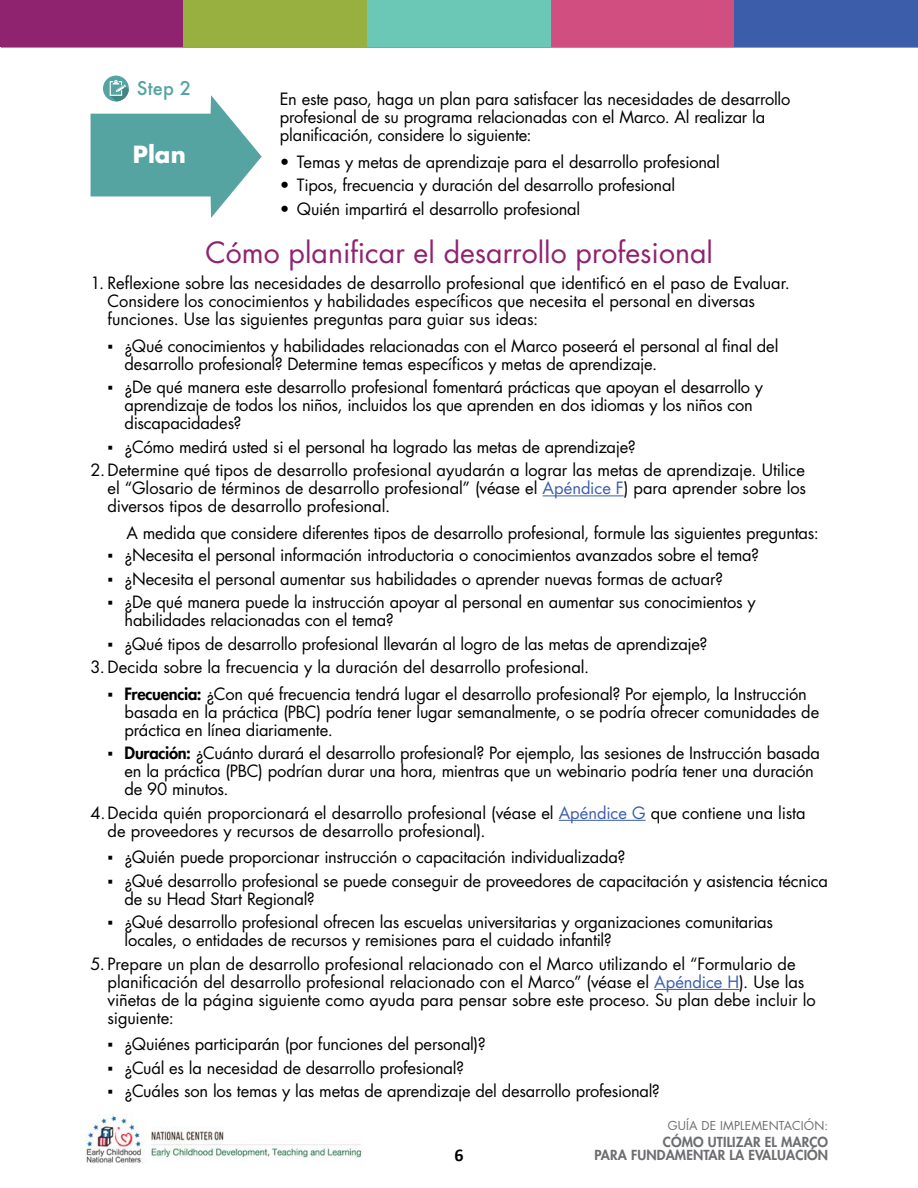
<style>
.page{position:relative;width:918px;height:1188px;background:#fff}
.page>*{position:absolute;margin:0;border:0;box-sizing:border-box;transform-origin:0 0}
.t1{font:28.5px "Futura Std";color:#8f2370}
.t2{font:500 28.5px "Futura Std";color:#8f2370}
.t3{font:700 22.95px "Futura Std";color:#fff}
.t4{font:500 18.45px "Futura";color:#55a4a2}
.t5{font:700 18px "Calibri";color:#000}
.t6{font:16.5px/18px "Futura Std";letter-spacing:-.01em;color:#000}
.t7{font:800 13.5px/13.5px "Futura Std";letter-spacing:.01em;color:#6d6e71;text-align:right}
.t8{font:12px "Futura Std";letter-spacing:.01em;color:#6d6e71}
.s1{font-family:"Calibri"}
.s2{color:#3c5daa}
.s3{font-weight:800}
</style>
<div class="page">
<svg style="left:91px;top:76px;width:171px;height:142px"></svg>
<div style="left:367px;top:0;width:184px;height:47px;background:#6bc7b6"></div>
<div style="left:551px;top:0;width:183px;height:47px;background:#d04f80"></div>
<div style="left:0;top:0;width:184px;height:47px;background:#8f2370"></div>
<div style="left:184px;top:0;width:183px;height:47px;background:#97b03f"></div>
<div style="left:734px;top:0;width:184px;height:47px;background:#3c5daa"></div>
<img style="left:86px;top:1115px;width:276px;height:48px">
<hr style="left:543px;top:495px;width:81px;height:1px;background:#3c5daa">
<hr style="left:559px;top:820px;width:87px;height:1px;background:#3c5daa">
<hr style="left:654px;top:989px;width:85px;height:1px;background:#3c5daa">
<h2 class="t4" style="left:137px;top:76px;width:56px">Step 2</h2>
<p class="t6" style="left:280px;top:90px;width:512px">En este paso, haga un plan para satisfacer las necesidades de desarrollo profesional de su programa relacionadas con el Marco. Al realizar la planificación, considere lo siguiente:</p>
<p class="t6" style="left:280px;top:153px;width:442px">• Temas y metas de aprendizaje para el desarrollo profesional</p>
<p class="t6" style="left:280px;top:176px;width:397px">• Tipos, frecuencia y duración del desarrollo profesional</p>
<p class="t6" style="left:280px;top:200px;width:302px">• Quién impartirá el desarrollo profesional</p>
<h2 class="t1" style="left:206px;top:234px;width:509px">Cómo planificar el desarrollo profesional</h2>
<p class="t6" style="left:108px;top:274px;width:684px;text-indent:-17px">1. Reflexione sobre las necesidades de desarrollo profesional que identificó en el paso de Evaluar.<br>Considere los conocimientos y habilidades específicos que necesita el personal en diversas funciones. Use las siguientes preguntas para guiar sus ideas:</p>
<p class="t6" style="left:125px;top:337px;width:655px;text-indent:-17px"><span class="s1">▪</span> ¿Qué conocimientos y habilidades relacionadas con el Marco poseerá el personal al final del desarrollo profesional? Determine temas específicos y metas de aprendizaje.</p>
<p class="t6" style="left:125px;top:378px;width:640px;text-indent:-17px"><span class="s1">▪</span> ¿De qué manera este desarrollo profesional fomentará prácticas que apoyan el desarrollo y aprendizaje de todos los niños, incluidos los que aprenden en dos idiomas y los niños con discapacidades?</p>
<p class="t6" style="left:108px;top:438px;width:530px"><span class="s1">▪</span> ¿Cómo medirá usted si el personal ha logrado las metas de aprendizaje?</p>
<p class="t6" style="left:108px;top:461px;width:700px;text-align:justify;text-indent:-17px">2. Determine qué tipos de desarrollo profesional ayudarán a lograr las metas de aprendizaje. Utilice el “Glosario de términos de desarrollo profesional” (véase el <span class="s2">Apéndice F</span>) para aprender sobre los diversos tipos de desarrollo profesional.</p>
<p class="t6" style="left:127px;top:524px;width:694px">A medida que considere diferentes tipos de desarrollo profesional, formule las siguientes preguntas:</p>
<p class="t6" style="left:108px;top:546px;width:653px"><span class="s1">▪</span> ¿Necesita el personal información introductoria o conocimientos avanzados sobre el tema?</p>
<p class="t6" style="left:108px;top:570px;width:617px"><span class="s1">▪</span> ¿Necesita el personal aumentar sus habilidades o aprender nuevas formas de actuar?</p>
<p class="t6" style="left:125px;top:593px;width:633px;text-indent:-17px"><span class="s1">▪</span> ¿De qué manera puede la instrucción apoyar al personal en aumentar sus conocimientos y habilidades relacionadas con el tema?</p>
<p class="t6" style="left:108px;top:635px;width:602px"><span class="s1">▪</span> ¿Qué tipos de desarrollo profesional llevarán al logro de las metas de aprendizaje?</p>
<p class="t6" style="left:91px;top:658px;width:500px">3. Decida sobre la frecuencia y la duración del desarrollo profesional.</p>
<p class="t6" style="left:125px;top:685px;width:696px;text-indent:-17px"><span class="s1">▪</span> <span class="s3">Frecuencia:</span> ¿Con qué frecuencia tendrá lugar el desarrollo profesional? Por ejemplo, la Instrucción basada en la práctica (PBC) podría tener lugar semanalmente, o se podría ofrecer comunidades de práctica en línea diariamente.</p>
<p class="t6" style="left:125px;top:744px;width:697px;text-indent:-17px"><span class="s1">▪</span> <span class="s3">Duración:</span> ¿Cuánto durará el desarrollo profesional? Por ejemplo, las sesiones de Instrucción basada en la práctica (PBC) podrían durar una hora, mientras que un webinario podría tener una duración de 90 minutos.</p>
<p class="t6" style="left:108px;top:804px;width:700px;text-indent:-17px">4. Decida quién proporcionará el desarrollo profesional (véase el <span class="s2">Apéndice G</span> que contiene una lista de proveedores y recursos de desarrollo profesional).</p>
<p class="t6" style="left:108px;top:848px;width:519px"><span class="s1">▪</span> ¿Quién puede proporcionar instrucción o capacitación individualizada?</p>
<p class="t6" style="left:125px;top:872px;width:705px;text-indent:-17px"><span class="s1">▪</span> ¿Qué desarrollo profesional se puede conseguir de proveedores de capacitación y asistencia técnica de su Head Start Regional?</p>
<p class="t6" style="left:125px;top:913px;width:650px;text-indent:-17px"><span class="s1">▪</span> ¿Qué desarrollo profesional ofrecen las escuelas universitarias y organizaciones comunitarias locales, o entidades de recursos y remisiones para el cuidado infantil?</p>
<p class="t6" style="left:108px;top:955px;width:710px;text-indent:-17px">5. Prepare un plan de desarrollo profesional relacionado con el Marco utilizando el “Formulario de planificación del desarrollo profesional relacionado con el Marco” (véase el <span class="s2">Apéndice H</span>). Use las viñetas de la página siguiente como ayuda para pensar sobre este proceso. Su plan debe incluir lo siguiente:</p>
<p class="t6" style="left:108px;top:1035px;width:380px"><span class="s1">▪</span> ¿Quiénes participarán (por funciones del personal)?</p>
<p class="t6" style="left:108px;top:1059px;width:358px"><span class="s1">▪</span> ¿Cuál es la necesidad de desarrollo profesional?</p>
<p class="t6" style="left:108px;top:1082px;width:554px"><span class="s1">▪</span> ¿Cuáles son los temas y las metas de aprendizaje del desarrollo profesional?</p>
<h2 class="t3" style="left:133px;top:139px;width:55px">Plan</h2>
<h1 class="t2" style="left:215px;top:225px;width:487px">Plan: Planning Professional Development</h1>
<p class="t5" style="left:454px;top:1143px;width:11px">6</p>
<p class="t8" style="left:668px;top:1118px;width:162px">GUÍA DE IMPLEMENTACIÓN:</p>
<p class="t7" style="left:595px;top:1135px;width:235px">CÓMO UTILIZAR EL MARCO<br>PARA FUNDAMENTAR LA EVALUACIÓN</p>
</div>
